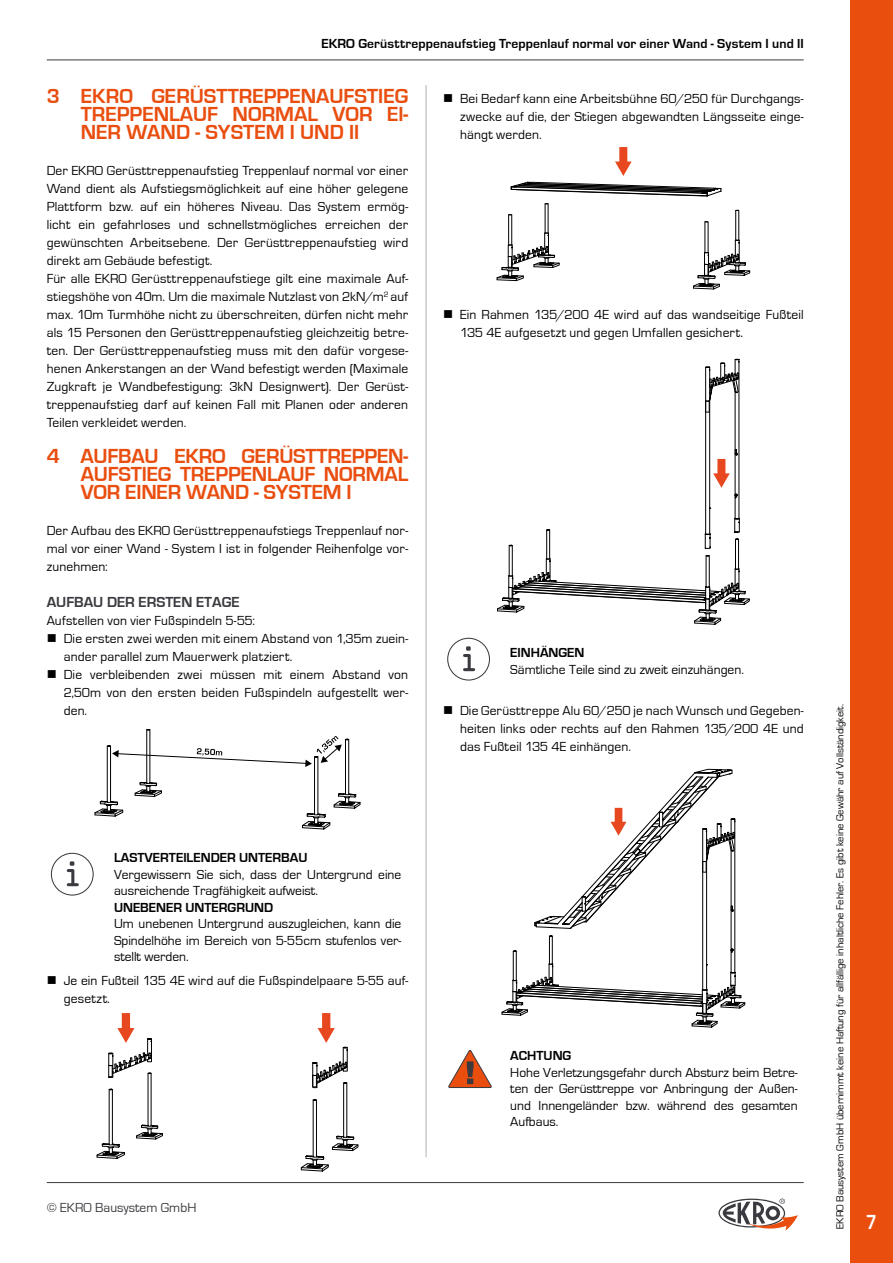
<style>
.page{position:relative;width:893px;height:1263px;background:#fff}
.page>*{position:absolute;margin:0;border:0;box-sizing:border-box;transform-origin:0 0}
.t1{font:700 21px/18px "Eurostile";letter-spacing:-.005em;color:#e94e0f;text-align:justify}
.t2{font:700 21px "Eurostile";color:#fff;scale:.82 1}
.t3{font:700 15px "Eurostile";color:#3a3a40}
.t4{font:13.5px/18px "Eurostile";letter-spacing:.01em;color:#000;text-align:justify}
.t5{font:700 13.5px "Eurostile";color:#000}
.t6{font:13.5px "Eurostile";color:#3a3a40}
.t7{font:10.5px "Eurostile";color:#000}
</style>
<div class="page">
<hr style="left:150px;top:730px;width:1px;height:53px;background:#000">
<hr style="left:146px;top:730px;width:1px;height:53px;background:#000">
<hr style="left:348px;top:739px;width:1px;height:56px;background:#000">
<hr style="left:345px;top:739px;width:1px;height:56px;background:#000">
<hr style="left:110px;top:746px;width:1px;height:56px;background:#000">
<hr style="left:107px;top:746px;width:1px;height:56px;background:#000">
<hr style="left:318px;top:757px;width:1px;height:58px;background:#000">
<hr style="left:314px;top:757px;width:1px;height:58px;background:#000">
<svg style="left:95px;top:801px;width:28px;height:15px"></svg>
<svg style="left:135px;top:782px;width:27px;height:15px"></svg>
<svg style="left:302px;top:793px;width:58px;height:36px"></svg>
<svg style="left:107px;top:736px;width:242px;height:31px"></svg>
<div style="left:51px;top:853px;width:43px;height:42px;border:1px solid #3a3a40;border-radius:50%"></div>
<svg style="left:67px;top:861px;width:12px;height:25px"></svg>
<hr style="left:151px;top:1073px;width:1px;height:53px;background:#000">
<hr style="left:148px;top:1073px;width:1px;height:53px;background:#000">
<hr style="left:347px;top:1083px;width:1px;height:54px;background:#000">
<hr style="left:343px;top:1083px;width:1px;height:54px;background:#000">
<hr style="left:112px;top:1089px;width:1px;height:56px;background:#000">
<hr style="left:109px;top:1089px;width:1px;height:56px;background:#000">
<hr style="left:316px;top:1100px;width:1px;height:57px;background:#000">
<hr style="left:313px;top:1100px;width:1px;height:57px;background:#000">
<svg style="left:97px;top:1143px;width:28px;height:15px"></svg>
<svg style="left:136px;top:1125px;width:27px;height:14px"></svg>
<svg style="left:301px;top:1136px;width:57px;height:35px"></svg>
<svg style="left:108px;top:1013px;width:44px;height:65px"></svg>
<svg style="left:312px;top:1013px;width:36px;height:75px"></svg>
<svg style="left:497px;top:204px;width:62px;height:77px"></svg>
<svg style="left:693px;top:210px;width:57px;height:79px"></svg>
<svg style="left:511px;top:182px;width:211px;height:15px"></svg>
<svg style="left:615px;top:147px;width:17px;height:29px"></svg>
<hr style="left:705px;top:367px;width:1px;height:167px;background:#000">
<hr style="left:709px;top:367px;width:1px;height:167px;background:#000">
<hr style="left:735px;top:392px;width:1px;height:103px;background:#000">
<hr style="left:739px;top:359px;width:1px;height:159px;background:#000">
<svg style="left:705px;top:359px;width:35px;height:54px"></svg>
<svg style="left:497px;top:494px;width:252px;height:130px"></svg>
<svg style="left:713px;top:450px;width:25px;height:38px"></svg>
<div style="left:447px;top:638px;width:43px;height:42px;border:1px solid #3a3a40;border-radius:50%"></div>
<svg style="left:463px;top:646px;width:12px;height:25px"></svg>
<hr style="left:702px;top:829px;width:1px;height:160px;background:#000">
<hr style="left:706px;top:829px;width:1px;height:160px;background:#000">
<hr style="left:731px;top:850px;width:1px;height:100px;background:#000">
<hr style="left:734px;top:819px;width:1px;height:153px;background:#000">
<svg style="left:502px;top:936px;width:243px;height:91px"></svg>
<svg style="left:535px;top:769px;width:200px;height:160px"></svg>
<svg style="left:448px;top:1050px;width:44px;height:38px"></svg>
<hr style="left:426px;top:85px;width:1px;height:1072px;background:#b3b2b2">
<div style="left:850px;top:0;width:43px;height:1263px;background:#e94e0f"></div>
<hr style="left:47px;top:60px;width:757px;height:1px;background:#3a3a40">
<svg style="left:718px;top:1198px;width:80px;height:32px"></svg>
<hr style="left:47px;top:1182px;width:757px;height:1px;background:#3a3a40">
<p class="t5" style="left:322px;top:36px;width:484px">EKRO Gerüsttreppenaufstieg Treppenlauf normal vor einer Wand - System I und II</p>
<h1 class="t1" style="left:81px;top:87px;width:329px;text-indent:-34px">3 EKRO GERÜSTTREPPENAUFSTIEG TREPPENLAUF NORMAL VOR EI-NER WAND - SYSTEM I UND II</h1>
<p class="t4" style="left:47px;top:162px;width:363px;text-align:left">Der EKRO Gerüsttreppenaufstieg Treppenlauf normal vor einer Wand dient als Aufstiegsmöglichkeit auf eine höher gelegene Plattform bzw. auf ein höheres Niveau. Das System ermög&shy;licht ein gefahrloses und schnellstmögliches erreichen der gewünschten Arbeitsebene. Der Gerüsttreppenaufstieg wird direkt am Gebäude befestigt.<br>Für alle EKRO Gerüsttreppenaufstiege gilt eine maximale Auf&shy;stiegshöhe von 40m. Um die maximale Nutzlast von 2kN/m<sup>2</sup> auf max. 10m Turmhöhe nicht zu überschreiten, dürfen nicht mehr als 15 Personen den Gerüsttreppenaufstieg gleichzeitig betre&shy;ten. Der Gerüsttreppenaufstieg muss mit den dafür vorgese&shy;henen Ankerstangen an der Wand befestigt werden (Maximale Zugkraft je Wandbefestigung: 3kN Designwert). Der Gerüst&shy;treppenaufstieg darf auf keinen Fall mit Planen oder anderen Teilen verkleidet werden.</p>
<h1 class="t1" style="left:81px;top:447px;width:329px;text-indent:-34px">4 AUFBAU EKRO GERÜSTTREPPEN-AUFSTIEG TREPPENLAUF NORMAL VOR EINER WAND - SYSTEM I</h1>
<p class="t4" style="left:47px;top:522px;width:363px">Der Aufbau des EKRO Gerüsttreppenaufstiegs Treppenlauf nor&shy;mal vor einer Wand - System I ist in folgender Reihenfolge vor&shy;zunehmen:</p>
<p class="t3" style="left:47px;top:594px;width:194px">AUFBAU DER ERSTEN ETAGE</p>
<p class="t4" style="left:47px;top:612px;width:210px">Aufstellen von vier Fußspindeln 5-55:</p>
<p class="t4" style="left:64px;top:630px;width:346px;text-indent:-17px">■ Die ersten zwei werden mit einem Abstand von 1,35m zuein&shy;ander parallel zum Mauerwerk platziert.</p>
<p class="t4" style="left:64px;top:666px;width:346px;text-indent:-17px">■ Die verbleibenden zwei müssen mit einem Abstand von 2,50m von den ersten beiden Fußspindeln aufgestellt wer&shy;den.</p>
<p class="t4" style="left:460px;top:90px;width:345px;text-indent:-17px">■ Bei Bedarf kann eine Arbeitsbühne 60/250 für Durchgangs&shy;zwecke auf die, der Stiegen abgewandten Längsseite einge&shy;hängt werden.</p>
<p class="t4" style="left:460px;top:306px;width:345px;text-indent:-17px">■ Ein Rahmen 135/200 4E wird auf das wandseitige Fußteil<br>135 4E aufgesetzt und gegen Umfallen gesichert.</p>
<p class="t5" style="left:510px;top:645px;width:76px">EINHÄNGEN</p>
<p class="t4" style="left:510px;top:660px;width:235px">Sämtliche Teile sind zu zweit einzuhängen.</p>
<p class="t4" style="left:460px;top:702px;width:345px;text-indent:-17px">■ Die Gerüsttreppe Alu 60/250 je nach Wunsch und Gegeben&shy;heiten links oder rechts auf den Rahmen 135/200 4E und das Fußteil 135 4E einhängen.</p>
<p class="t5" style="left:114px;top:850px;width:195px">LASTVERTEILENDER UNTERBAU</p>
<p class="t4" style="left:114px;top:866px;width:289px;line-height:16.5px">Vergewissern Sie sich, dass der Untergrund eine ausreichende Tragfähigkeit aufweist.</p>
<p class="t5" style="left:114px;top:900px;width:161px">UNEBENER UNTERGRUND</p>
<p class="t4" style="left:114px;top:916px;width:289px;line-height:16.5px">Um unebenen Untergrund auszugleichen, kann die Spindelhöhe im Bereich von 5-55cm stufenlos ver&shy;stellt werden.</p>
<p class="t4" style="left:64px;top:972px;width:346px;text-indent:-17px">■ Je ein Fußteil 135 4E wird auf die Fußspindelpaare 5-55 auf&shy;gesetzt.</p>
<p class="t6" style="left:47px;top:1201px;width:151px">© EKRO Bausystem GmbH</p>
<p class="t5" style="left:510px;top:1048px;width:63px">ACHTUNG</p>
<p class="t4" style="left:510px;top:1064px;width:289px;line-height:16.5px">Hohe Verletzungsgefahr durch Absturz beim Betre&shy;ten der Gerüsttreppe vor Anbringung der Außen&shy;und Innengeländer bzw. während des gesamten Aufbaus.</p>
<p class="t7" style="left:834px;top:1229px;width:526px;rotate:-90deg">EKRO Bausystem GmbH übernimmt keine Haftung für allfällige inhaltliche Fehler. Es gibt keine Gewähr auf Vollständigkeit.</p>
<h1 class="t2" style="left:866px;top:1210px;width:15px">7</h1>
</div>
